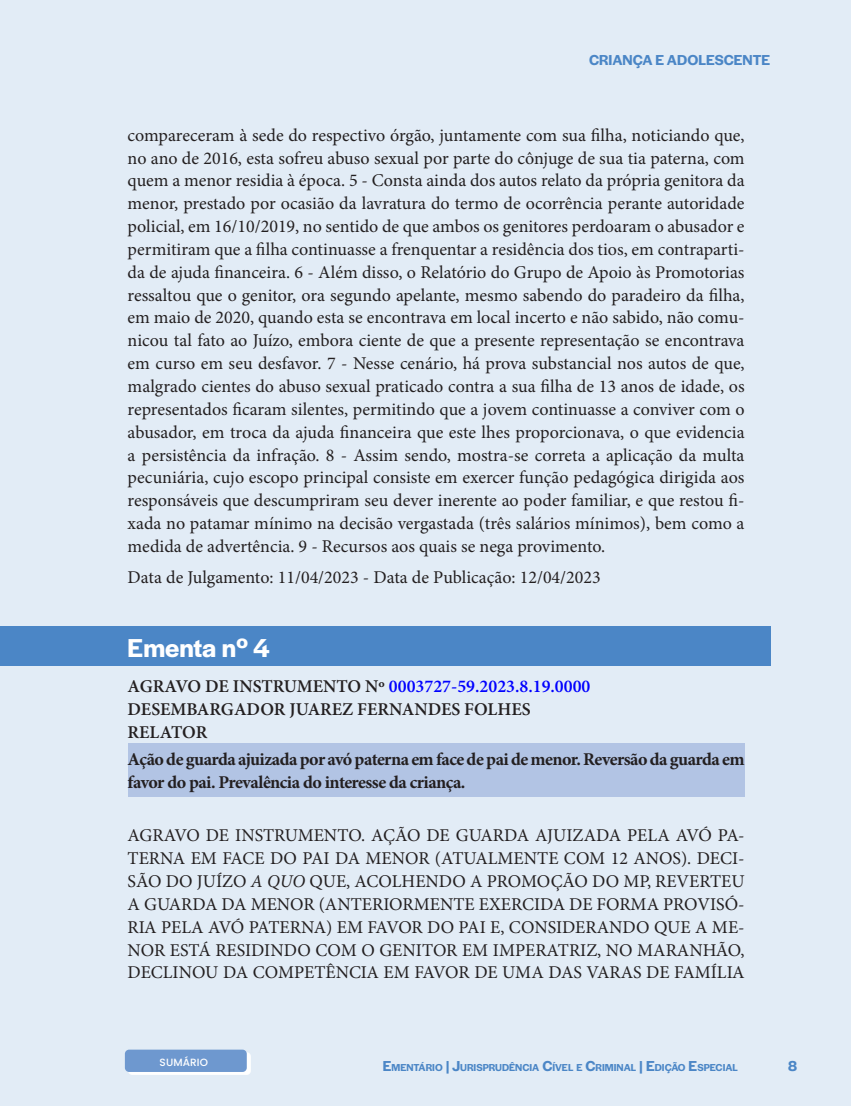
<style>
.page{position:relative;width:851px;height:1106px;background:#fff}
.page>*{position:absolute;margin:0;border:0;box-sizing:border-box;transform-origin:0 0}
.t1{font:600 27px "Halyard Display";color:#fff}
.t2{font:18px/22.8px "Minion Pro";color:#231f20;text-align:justify}
.t3{font:700 18px/22.8px "Minion Pro";letter-spacing:-.03em;color:#231f20}
.t4{font:600 18px "Minion Pro";color:#00f}
.t5{font:600 18px "Minion Pro";color:#231f20}
.t6{font:600 15px "Halyard Display";color:#4b86c6}
.t7{font:600 15px "Halyard Display";color:#4b86c6}
.t8{font:600 10.5px "Halyard Display";color:#4b86c6}
.t9{font:500 10.5px "Poppins";letter-spacing:.01em;color:#fff}
.s1{color:#231f20}
.s2{font-style:italic}
.s3{font-size:15px}
</style>
<div class="page">
<div style="left:0;top:0;width:850px;height:1106px;background:#e2ecf6"></div>
<div style="left:128px;top:1052px;width:122px;height:22px;background:linear-gradient(to right,#fff,#fff)"></div>
<div style="left:125px;top:1049px;width:122px;height:22px;background:#6e98cf;border-radius:4px"></div>
<div style="left:0;top:626px;width:770px;height:39px;background:#4b86c6"></div>
<div style="left:128px;top:743px;width:616px;height:54px;background:#b2c4e4"></div>
<p class="t6" style="left:589px;top:50px;width:182px">CRIANÇA E ADOLESCENTE</p>
<p class="t2" style="left:128px;top:124px;width:618px">compareceram à sede do respectivo órgão, juntamente com sua filha, noticiando que, no ano de 2016, esta sofreu abuso sexual por parte do cônjuge de sua tia paterna, com quem a menor residia à época. 5 - Consta ainda dos autos relato da própria genitora da menor, prestado por ocasião da lavratura do termo de ocorrência perante autoridade policial, em 16/10/2019, no sentido de que ambos os genitores perdoaram o abusador e permitiram que a filha continuasse a frenquentar a residência dos tios, em contraparti&shy;da de ajuda financeira. 6 - Além disso, o Relatório do Grupo de Apoio às Promotorias ressaltou que o genitor, ora segundo apelante, mesmo sabendo do paradeiro da filha, em maio de 2020, quando esta se encontrava em local incerto e não sabido, não comu&shy;nicou tal fato ao Juízo, embora ciente de que a presente representação se encontrava em curso em seu desfavor. 7 - Nesse cenário, há prova substancial nos autos de que, malgrado cientes do abuso sexual praticado contra a sua filha de 13 anos de idade, os representados ficaram silentes, permitindo que a jovem continuasse a conviver com o abusador, em troca da ajuda financeira que este lhes proporcionava, o que evidencia a persistência da infração. 8 - Assim sendo, mostra-se correta a aplicação da multa pecuniária, cujo escopo principal consiste em exercer função pedagógica dirigida aos responsáveis que descumpriram seu dever inerente ao poder familiar, e que restou fi&shy;xada no patamar mínimo na decisão vergastada (três salários mínimos), bem como a medida de advertência. 9 - Recursos aos quais se nega provimento.</p>
<p class="t2" style="left:128px;top:566px;width:474px">Data de Julgamento: 11/04/2023 - Data de Publicação: 12/04/2023</p>
<p class="t1" style="left:128px;top:628px;width:144px">Ementa nº 4</p>
<p class="t4" style="left:128px;top:674px;width:464px"><span class="s1">AGRAVO DE INSTRUMENTO Nº</span> 0003727-59.2023.8.19.0000</p>
<p class="t5" style="left:128px;top:697px;width:404px">DESEMBARGADOR JUAREZ FERNANDES FOLHES</p>
<p class="t5" style="left:128px;top:720px;width:81px">RELATOR</p>
<p class="t3" style="left:128px;top:747px;width:618px">Ação de guarda ajuizada por avó paterna em face de pai de menor. Reversão da guarda em favor do pai. Prevalência do interesse da criança.</p>
<p class="t2" style="left:128px;top:824px;width:618px">AGRAVO DE INSTRUMENTO. AÇÃO DE GUARDA AJUIZADA PELA AVÓ PA-TERNA EM FACE DO PAI DA MENOR (ATUALMENTE COM 12 ANOS). DECI-SÃO DO JUÍZO <span class="s2">A QUO</span> QUE, ACOLHENDO A PROMOÇÃO DO MP, REVERTEU A GUARDA DA MENOR (ANTERIORMENTE EXERCIDA DE FORMA PROVISÓ-RIA PELA AVÓ PATERNA) EM FAVOR DO PAI E, CONSIDERANDO QUE A ME-NOR ESTÁ RESIDINDO COM O GENITOR EM IMPERATRIZ, NO MARANHÃO, DECLINOU DA COMPETÊNCIA EM FAVOR DE UMA DAS VARAS DE FAMÍLIA</p>
<p class="t9" style="left:159px;top:1056px;width:50px">SUMÁRIO</p>
<p class="t8" style="left:383px;top:1060px;width:356px"><span class="s3">E</span>MENTÁRIO <span class="s3">| J</span>URISPRUDÊNCIA <span class="s3">C</span>ÍVEL E <span class="s3">C</span>RIMINAL <span class="s3">| E</span>DIÇÃO <span class="s3">E</span>SPECIAL</p>
<p class="t7" style="left:788px;top:1055px;width:11px">8</p>
</div>
